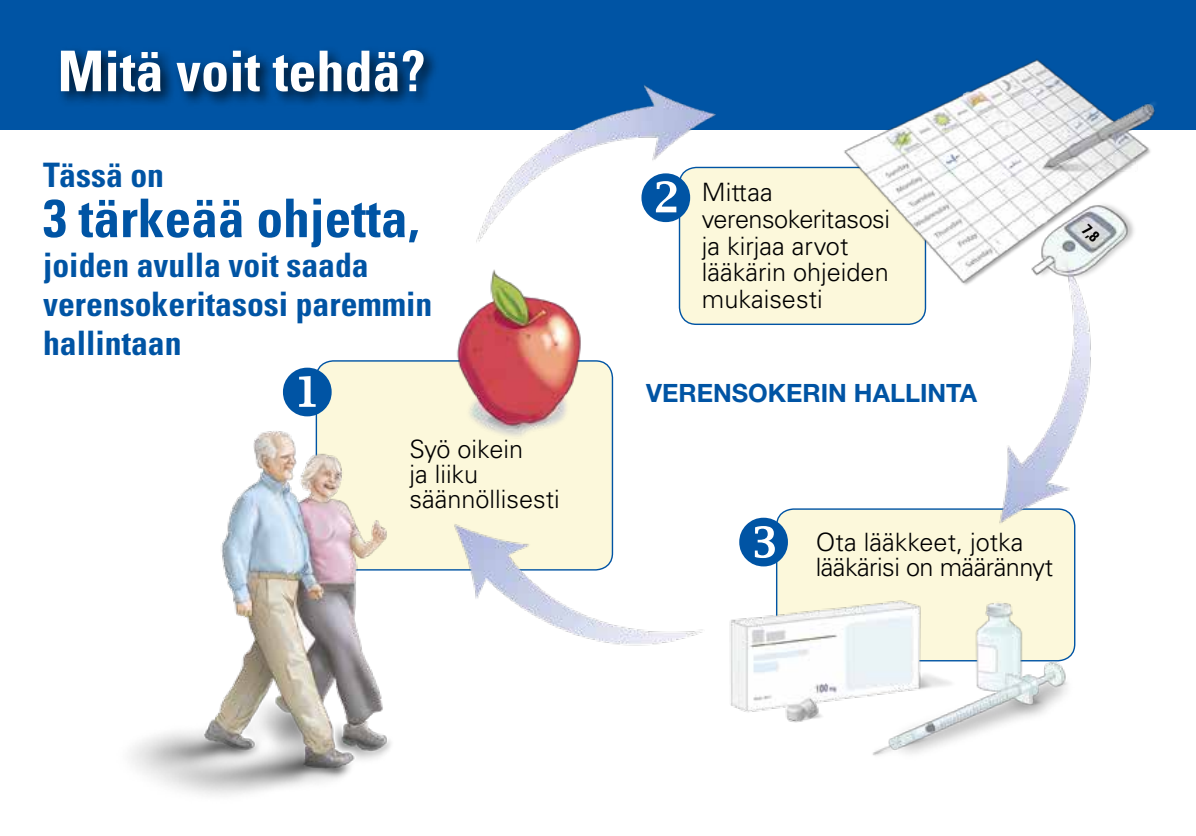
<style>
.page{position:relative;width:1196px;height:836px;background:#fff}
.page>*{position:absolute;margin:0;border:0;box-sizing:border-box;transform-origin:0 0}
.t1{font:700 condensed 56.2px "Univers LT Std";color:#fff}
.t2{font:700 condensed 53.4px "Univers LT Std";color:#0054a4}
.t3{font:700 condensed 33.6px/39.2px "Univers LT Std";color:#0054a4}
.t4{font:300 25.2px/26.6px "Univers LT Std";color:#000}
.t5{font:300 25.2px/25.2px "Univers LT Std";letter-spacing:-.02em;color:#000}
.t6{font:700 25.2px "Helvetica Neue";color:#0054a4}
</style>
<div class="page">
<div style="left:0;top:0;width:1195px;height:130px;background:#0054a4"></div>
<img style="left:131px;top:59px;width:1025px;height:736px">
<div style="left:56px;top:45px;width:383px;height:64px;background:#000;opacity:.75"></div>
<svg style="left:739px;top:516px;width:48px;height:50px"></svg>
<svg style="left:641px;top:172px;width:49px;height:50px"></svg>
<svg style="left:283px;top:367px;width:48px;height:49px"></svg>
<svg style="left:1080px;top:223px;width:20px;height:20px"></svg>
<h1 class="t1" style="left:58px;top:37px;width:369px">Mitä voit tehdä?</h1>
<h3 class="t3" style="left:43px;top:155px;width:122px">Tässä on</h3>
<h2 class="t2" style="left:43px;top:185px;width:378px">3 tärkeää ohjetta,</h2>
<h3 class="t3" style="left:43px;top:245px;width:391px">joiden avulla voit saada verensokeritasosi paremmin hallintaan</h3>
<p class="t4" style="left:409px;top:436px;width:152px;line-height:25.2px">Syö oikein<br>ja liiku säännöllisesti</p>
<p class="t4" style="left:701px;top:179px;width:189px">Mittaa verensokeritasosi ja kirjaa arvot lääkärin ohjeiden mukaisesti</p>
<p class="t6" style="left:646px;top:377px;width:332px">VERENSOKERIN HALLINTA</p>
<p class="t5" style="left:815px;top:529px;width:239px">Ota lääkkeet, jotka lääkärisi on määrännyt</p>
</div>
